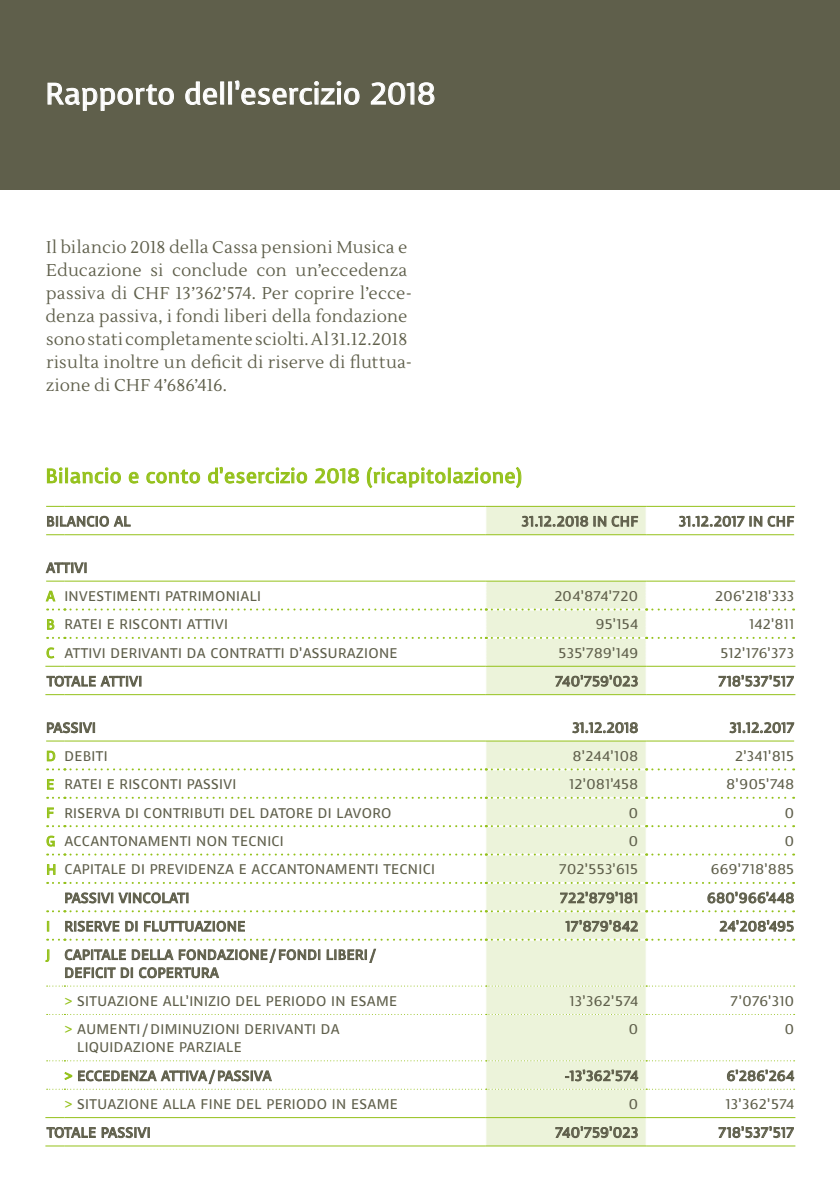
<style>
.page{position:relative;width:840px;height:1191px;background:#fff}
.page>*{position:absolute;margin:0;border:0;box-sizing:border-box;transform-origin:0 0}
.t1{font:30px "Voces";letter-spacing:.005em;color:#fff}
.t2{font:20px "Voces";letter-spacing:.025em;color:#94c11a}
.t3{font:17px/23px "Lustria";letter-spacing:.015em;color:#5f5f4b}
.t4{font:14px/18px "Voces";letter-spacing:.025em;color:#5f5f4b}
.s1{color:#94c11a}
</style>
<div class="page">
<div style="left:0;top:0;width:839px;height:189px;background:#5f5f4b"></div>
<svg style="left:47px;top:83px;width:127px;height:28px"></svg>
<svg style="left:185px;top:81px;width:32px;height:24px"></svg>
<div style="left:220px;top:82px;width:4px;height:22px;border:1px solid #fff"></div>
<div style="left:228px;top:82px;width:4px;height:22px;border:1px solid #fff"></div>
<svg style="left:234px;top:80px;width:125px;height:25px"></svg>
<svg style="left:370px;top:82px;width:64px;height:23px"></svg>
<svg style="left:47px;top:467px;width:16px;height:16px"></svg>
<div style="left:65px;top:468px;width:3px;height:15px;border:1px solid #94c11a"></div>
<svg style="left:70px;top:467px;width:51px;height:17px"></svg>
<svg style="left:129px;top:472px;width:10px;height:12px"></svg>
<svg style="left:146px;top:469px;width:54px;height:15px"></svg>
<svg style="left:208px;top:466px;width:99px;height:18px"></svg>
<svg style="left:315px;top:468px;width:44px;height:16px"></svg>
<svg style="left:366px;top:467px;width:155px;height:21px"></svg>
<svg style="left:485px;top:507px;width:160px;height:553px;fill:#ecf3da"></svg>
<div style="left:485px;top:694px;width:160px;height:47px;background:#fff"></div>
<svg style="left:485px;top:507px;width:1px;height:27px"></svg>
<svg style="left:645px;top:507px;width:1px;height:27px"></svg>
<hr style="left:485px;top:940px;width:1px;height:45px;background:#fff">
<hr style="left:485px;top:1015px;width:1px;height:45px;background:#fff">
<hr style="left:64px;top:506px;width:421px;height:1px;background:#94c11a">
<hr style="left:485px;top:506px;width:160px;height:1px;background:#94c11a">
<hr style="left:645px;top:506px;width:149px;height:1px;background:#94c11a">
<hr style="left:64px;top:534px;width:421px;height:1px;background:#94c11a">
<hr style="left:485px;top:534px;width:160px;height:1px;background:#94c11a">
<hr style="left:645px;top:534px;width:148px;height:1px;background:#94c11a">
<hr style="left:645px;top:580px;width:149px;height:1px;background:#94c11a">
<svg style="left:652px;top:581px;width:143px;height:85px"></svg>
<hr style="left:645px;top:666px;width:150px;height:1px;background:#94c11a">
<hr style="left:645px;top:694px;width:150px;height:1px;background:#94c11a">
<hr style="left:645px;top:740px;width:148px;height:1px;background:#94c11a">
<svg style="left:47px;top:985px;width:747px;height:30px"></svg>
<hr style="left:645px;top:1117px;width:150px;height:1px;background:#94c11a">
<hr style="left:645px;top:1145px;width:150px;height:1px;background:#94c11a">
<svg style="left:46px;top:506px;width:85px;height:29px"></svg>
<svg style="left:521px;top:511px;width:117px;height:19px;background:#c9cfb7"></svg>
<svg style="left:678px;top:515px;width:116px;height:20px"></svg>
<svg style="left:45px;top:558px;width:601px;height:137px"></svg>
<svg style="left:718px;top:674px;width:75px;height:13px"></svg>
<svg style="left:729px;top:722px;width:64px;height:11px"></svg>
<svg style="left:652px;top:741px;width:142px;height:199px"></svg>
<svg style="left:45px;top:722px;width:601px;height:256px"></svg>
<svg style="left:45px;top:1060px;width:749px;height:86px"></svg>
<h1 class="t1" style="left:45px;top:74px;width:391px">Rapporto dell’esercizio 2018</h1>
<p class="t3" style="left:46px;top:236px;width:368px">Il bilancio 2018 della Cassa pensioni Musica e Educazione si conclude con un’eccedenza passiva di CHF 13’362’574. Per coprire l’ecce&shy;denza passiva, i fondi liberi della fondazione sono stati completamente sciolti. Al 31.12.2018 risulta inoltre un deficit di riserve di fluttua&shy;zione di CHF 4’686’416.</p>
<h2 class="t2" style="left:45px;top:462px;width:477px">Bilancio e conto d’esercizio 2018 (ricapitolazione)</h2>
<p class="t4" style="left:46px;top:512px;width:86px">BILANCIO AL</p>
<p class="t4" style="left:521px;top:512px;width:118px">31.12.2018 IN CHF</p>
<p class="t4" style="left:678px;top:512px;width:117px">31.12.2017 IN CHF</p>
<p class="t4" style="left:46px;top:553px;width:216px;line-height:28.4px">ATTIVI<br><span class="s1">A</span> INVESTIMENTI PATRIMONIALI</p>
<p class="t4" style="left:554px;top:587px;width:85px">204’874’720</p>
<p class="t4" style="left:714px;top:587px;width:80px">206’218’333</p>
<p class="t4" style="left:46px;top:615px;width:183px"><span class="s1">B</span> RATEI E RISCONTI ATTIVI</p>
<p class="t4" style="left:595px;top:615px;width:44px">95’154</p>
<p class="t4" style="left:749px;top:615px;width:46px">142’811</p>
<p class="t4" style="left:46px;top:644px;width:353px"><span class="s1">C</span> ATTIVI DERIVANTI DA CONTRATTI D’ASSURAZIONE</p>
<p class="t4" style="left:558px;top:644px;width:81px">535’789’149</p>
<p class="t4" style="left:720px;top:644px;width:75px">512’176’373</p>
<p class="t4" style="left:47px;top:672px;width:97px">TOTALE ATTIVI</p>
<p class="t4" style="left:555px;top:672px;width:84px">740’759’023</p>
<p class="t4" style="left:718px;top:672px;width:77px">718’537’517</p>
<p class="t4" style="left:46px;top:719px;width:51px">PASSIVI</p>
<p class="t4" style="left:572px;top:719px;width:67px">31.12.2018</p>
<p class="t4" style="left:729px;top:719px;width:66px">31.12.2017</p>
<p class="t4" style="left:46px;top:747px;width:63px"><span class="s1">D</span> DEBITI</p>
<p class="t4" style="left:572px;top:747px;width:67px">8’244’108</p>
<p class="t4" style="left:734px;top:747px;width:61px">2’341’815</p>
<p class="t4" style="left:46px;top:775px;width:192px"><span class="s1">E</span> RATEI E RISCONTI PASSIVI</p>
<p class="t4" style="left:569px;top:775px;width:70px">12’081’458</p>
<p class="t4" style="left:726px;top:775px;width:69px">8’905’748</p>
<p class="t4" style="left:46px;top:804px;width:347px"><span class="s1">F</span> RISERVA DI CONTRIBUTI DEL DATORE DI LAVORO</p>
<p class="t4" style="left:628px;top:804px;width:11px">0</p>
<p class="t4" style="left:784px;top:804px;width:11px">0</p>
<p class="t4" style="left:46px;top:832px;width:239px"><span class="s1">G</span> ACCANTONAMENTI NON TECNICI</p>
<p class="t4" style="left:628px;top:832px;width:11px">0</p>
<p class="t4" style="left:784px;top:832px;width:11px">0</p>
<p class="t4" style="left:46px;top:860px;width:390px"><span class="s1">H</span> CAPITALE DI PREVIDENZA E ACCANTONAMENTI TECNICI</p>
<p class="t4" style="left:559px;top:860px;width:80px">702’553’615</p>
<p class="t4" style="left:710px;top:860px;width:85px">669’718’885</p>
<p class="t4" style="left:64px;top:889px;width:126px">PASSIVI VINCOLATI</p>
<p class="t4" style="left:560px;top:889px;width:79px">722’879’181</p>
<p class="t4" style="left:706px;top:889px;width:88px">680’966’448</p>
<p class="t4" style="left:46px;top:917px;width:200px"><span class="s1">I</span> RISERVE DI FLUTTUAZIONE</p>
<p class="t4" style="left:565px;top:917px;width:74px">17’879’842</p>
<p class="t4" style="left:719px;top:917px;width:76px">24’208’495</p>
<p class="t4" style="left:64px;top:945px;width:312px;text-indent:-18px"><span class="s1">J</span> CAPITALE DELLA FONDAZIONE / FONDI LIBERI/<br>DEFICIT DI COPERTURA</p>
<p class="t4" style="left:64px;top:992px;width:334px"><span class="s1">&gt;</span> SITUAZIONE ALL’INIZIO DEL PERIODO IN ESAME</p>
<p class="t4" style="left:569px;top:992px;width:70px">13’362’574</p>
<p class="t4" style="left:730px;top:992px;width:65px">7’076’310</p>
<p class="t4" style="left:77px;top:1020px;width:264px;text-indent:-13px"><span class="s1">&gt;</span> AUMENTI/ DIMINUZIONI DERIVANTI DA<br>LIQUIDAZIONE PARZIALE</p>
<p class="t4" style="left:628px;top:1020px;width:11px">0</p>
<p class="t4" style="left:784px;top:1020px;width:11px">0</p>
<p class="t4" style="left:64px;top:1067px;width:208px"><span class="s1">&gt;</span> ECCEDENZA ATTIVA / PASSIVA</p>
<p class="t4" style="left:564px;top:1067px;width:75px">-13’362’574</p>
<p class="t4" style="left:726px;top:1067px;width:69px">6’286’264</p>
<p class="t4" style="left:64px;top:1095px;width:335px"><span class="s1">&gt;</span> SITUAZIONE ALLA FINE DEL PERIODO IN ESAME</p>
<p class="t4" style="left:628px;top:1095px;width:11px">0</p>
<p class="t4" style="left:725px;top:1095px;width:70px">13’362’574</p>
<p class="t4" style="left:47px;top:1123px;width:105px">TOTALE PASSIVI</p>
<p class="t4" style="left:555px;top:1123px;width:84px">740’759’023</p>
<p class="t4" style="left:718px;top:1123px;width:77px">718’537’517</p>
</div>
